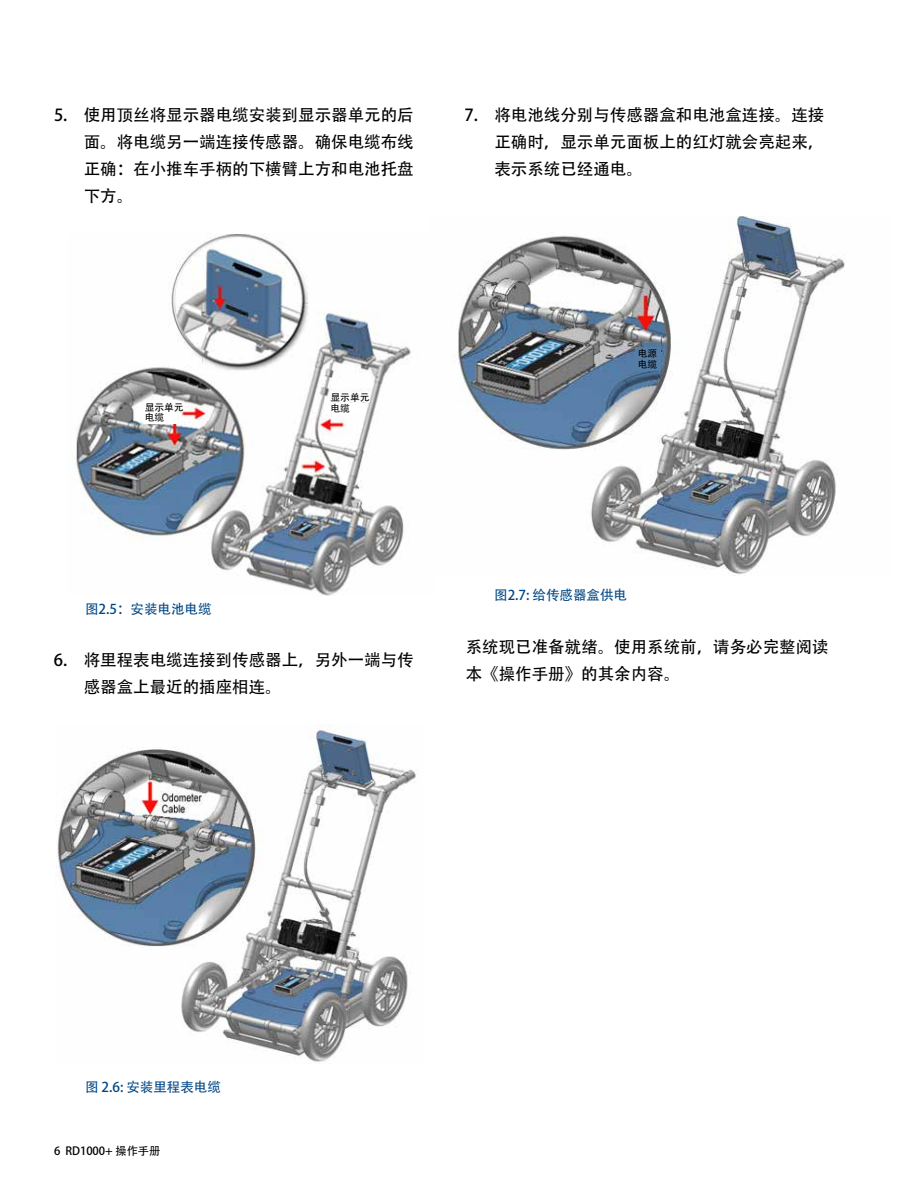
<style>
.page{position:relative;width:918px;height:1188px;background:#fff}
.page>*{position:absolute;margin:0;border:0;box-sizing:border-box;transform-origin:0 0}
.t1{font:16.5px/27px "Adobe Heiti Std";color:#000;text-align:justify}
.t2{font:13.5px "Adobe Heiti Std";color:#004785}
.t3{font:11.25px "Adobe Heiti Std";color:#000}
.t4{font:9.75px/10.5px "Adobe Heiti Std";color:#000}
</style>
<div class="page">
<img style="left:70px;top:234px;width:342px;height:361px">
<img style="left:56px;top:726px;width:362px;height:336px">
<img style="left:458px;top:217px;width:387px;height:359px">
<div style="left:145px;top:400px;width:32px;height:23px;background:#fff"></div>
<div style="left:331px;top:392px;width:38px;height:10px;background:#fff"></div>
<div style="left:331px;top:403px;width:33px;height:10px;background:#fff"></div>
<div style="left:635px;top:347px;width:26px;height:23px;background:#567da6"></div>
<svg style="left:631px;top:351px;width:15px;height:20px"></svg>
<p class="t1" style="left:84px;top:102px;width:331px;text-indent:-30px">5. 使用顶丝将显示器电缆安装到显示器单元的后面。将电缆另一端连接传感器。确保电缆布线正确：在小推车手柄的下横臂上方和电池托盘下方。</p>
<p class="t1" style="left:494px;top:102px;width:331px;text-indent:-30px">7. 将电池线分别与传感器盒和电池盒连接。连接正确时，显示单元面板上的红灯就会亮起来，表示系统已经通电。</p>
<p class="t4" style="left:145px;top:402px;width:40px">显示单元电缆</p>
<p class="t4" style="left:331px;top:393px;width:40px">显示单元电缆</p>
<p class="t4" style="left:638px;top:349px;width:21px">电源电缆</p>
<p class="t2" style="left:85px;top:601px;width:128px">图2.5：安装电池电缆</p>
<p class="t1" style="left:84px;top:647px;width:331px;text-indent:-30px">6. 将里程表电缆连接到传感器上，另外一端与传感器盒上最近的插座相连。</p>
<p class="t2" style="left:494px;top:587px;width:134px">图2.7: 给传感器盒供电</p>
<p class="t1" style="left:466px;top:634px;width:364px">系统现已准备就绪。使用系统前，请务必完整阅读本《操作手册》的其余内容。</p>
<p class="t2" style="left:85px;top:1079px;width:137px">图 2.6: 安装里程表电缆</p>
<p class="t3" style="left:54px;top:1144px;width:108px">6 RD1000+ 操作手册</p>
</div>
